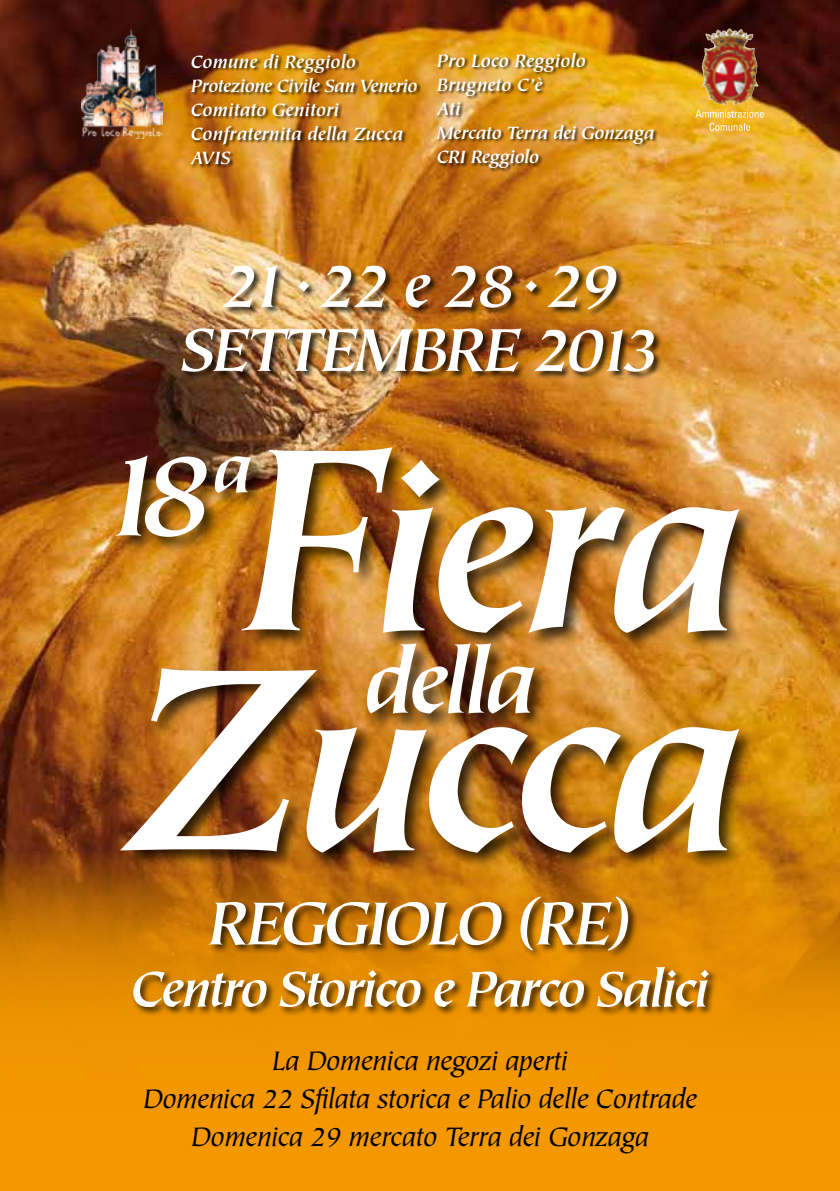
<style>
.page{position:relative;width:840px;height:1191px;background:#fff}
.page>*{position:absolute;margin:0;border:0;box-sizing:border-box;transform-origin:0 0}
.t1{font:italic 700 259.8px "Tiepolo Std";letter-spacing:-.05em;color:#fff}
.t2{font:italic 700 130px "Tiepolo Std";color:#fff}
.t3{font:italic 700 97.4px "Tiepolo Std";letter-spacing:-.05em;color:#fff}
.t4{font:italic 700 68px/64px "Tiepolo Std";letter-spacing:-.05em;color:#fff;text-align:center}
.t5{font:italic 700 56px "Tiepolo Std";letter-spacing:-.05em;color:#fff}
.t6{font:italic 30px/38px "Tiepolo Std";letter-spacing:-.025em;color:#000;text-align:center}
.t7{font:italic 700 20px/24px "Tiepolo Std";color:#fff}
.t8{font:italic 700 20px/24px "Tiepolo Std";letter-spacing:-.02em;color:#fff}
.s1{font-size:292.2px}
</style>
<div class="page">
<img style="left:0;top:0;width:839px;height:849px">
<img style="left:421px;top:94px;width:15px;height:69px">
<svg style="left:248px;top:23px;width:343px;height:64px"></svg>
<div style="left:115px;top:445px;width:641px;height:426px;background:#000;opacity:.75"></div>
<svg style="left:0;top:849px;width:839px;height:342px;fill:#f19600"></svg>
<div style="left:190px;top:53px;width:231px;height:116px;background:#000;opacity:.75"></div>
<div style="left:436px;top:51px;width:222px;height:121px;background:#000;opacity:.75"></div>
<div style="left:131px;top:894px;width:586px;height:122px;background:#000;opacity:.75"></div>
<div style="left:181px;top:265px;width:481px;height:115px;background:#000;opacity:.75"></div>
<img style="left:701px;top:28px;width:28px;height:77px">
<svg style="left:695px;top:110px;width:68px;height:21px"></svg>
<img style="left:82px;top:28px;width:81px;height:110px">
<p class="t7" style="left:191px;top:50px;width:228px">Comune di Reggiolo<br>Protezione Civile San Venerio<br>Comitato Genitori<br>Confraternita della Zucca<br>AVIS</p>
<p class="t8" style="left:436px;top:49px;width:219px">Pro Loco Reggiolo<br>Brugneto C’è<br>Ati<br>Mercato Terra dei Gonzaga<br>CRI Reggiolo</p>
<h3 class="t4" style="left:180px;top:256px;width:481px">21·22 e 28·29<br>SETTEMBRE 2013</h3>
<h1 class="t1" style="left:237px;top:408px;width:508px"><span class="s1">F</span>iera</h1>
<h3 class="t3" style="left:362px;top:629px;width:175px">della</h3>
<h2 class="t2" style="left:96px;top:424px;width:158px">18<sup>a</sup></h2>
<h1 class="t1" style="left:117px;top:628px;width:628px"><span class="s1">Z</span>ucca</h1>
<h3 class="t4" style="left:208px;top:893px;width:425px">REGGIOLO (RE)</h3>
<h3 class="t5" style="left:131px;top:958px;width:580px">Centro Storico e Parco Salici</h3>
<p class="t6" style="left:143px;top:1042px;width:555px">La Domenica negozi aperti<br>Domenica 22 Sfilata storica e Palio delle Contrade<br>Domenica 29 mercato Terra dei Gonzaga</p>
</div>
